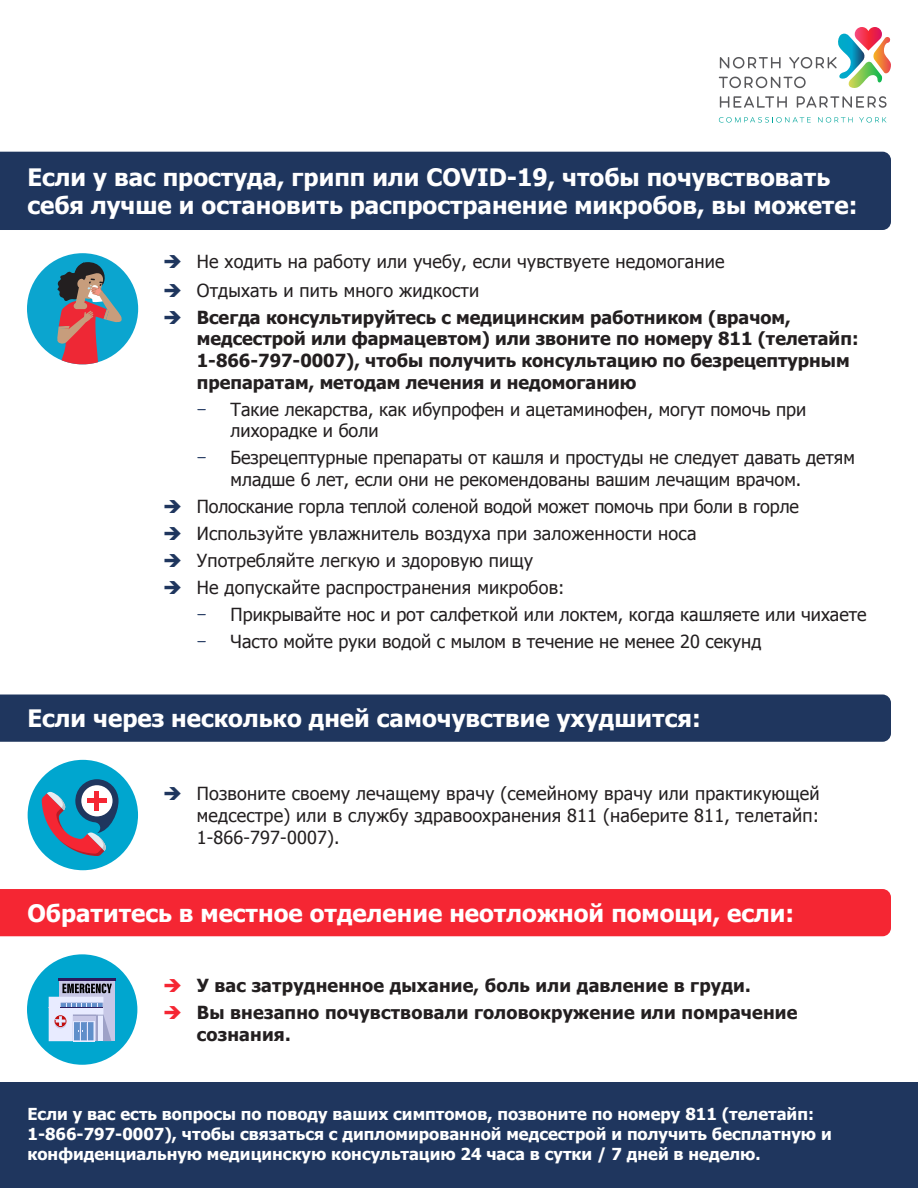
<style>
.page{position:relative;width:918px;height:1188px;background:#fff}
.page>*{position:absolute;margin:0;border:0;box-sizing:border-box;transform-origin:0 0}
.t1{font:700 24px/28.5px "Tahoma";color:#fff}
.t2{font:18px/21.6px "Tahoma";color:#231f20}
.t3{font:700 18px/21.6px "Tahoma";color:#231f20}
.t4{font:300 18px "Comfortaa";color:#1f365e}
.t5{font:700 16.5px/19.8px "Tahoma";color:#fff}
.s1{color:#1f365e}
.s2{color:#f52633}
</style>
<div class="page">
<svg style="left:719px;top:117px;width:92px;height:6px"></svg>
<svg style="left:818px;top:117px;width:35px;height:6px"></svg>
<svg style="left:859px;top:117px;width:28px;height:6px"></svg>
<svg style="left:720px;top:96px;width:67px;height:12px"></svg>
<svg style="left:797px;top:96px;width:90px;height:12px"></svg>
<svg style="left:719px;top:27px;width:172px;height:62px"></svg>
<div style="left:0;top:1082px;width:918px;height:106px;background:#1f365e"></div>
<div style="left:0;top:152px;width:891px;height:78px;background:#1f365e"></div>
<div style="left:27px;top:253px;width:111px;height:111px;background:#0ba5cf;border-radius:50%"></div>
<svg style="left:57px;top:261px;width:65px;height:103px"></svg>
<div style="left:0;top:695px;width:891px;height:47px;background:#1f365e"></div>
<div style="left:0;top:889px;width:891px;height:47px;background:#f52633"></div>
<div style="left:27px;top:954px;width:110px;height:111px;background:#00a6cf;border-radius:50%"></div>
<div style="left:28px;top:760px;width:110px;height:110px;background:#00a6cf;border-radius:50%"></div>
<svg style="left:42px;top:779px;width:77px;height:77px"></svg>
<div style="left:81px;top:785px;width:32px;height:31px;background:#fff;border-radius:50%"></div>
<hr style="left:95px;top:791px;width:4px;height:19px;background:#f52633">
<div style="left:87px;top:798px;width:20px;height:5px;background:#f52633"></div>
<div style="left:59px;top:980px;width:56px;height:61px;background:#c7c7e6"></div>
<hr style="left:58px;top:978px;width:58px;height:2px;background:#2b1a5c">
<svg style="left:49px;top:984px;width:63px;height:57px"></svg>
<p class="t1" style="left:28px;top:161px;width:831px">Если у вас простуда, грипп или COVID-19, чтобы почувствовать себя лучше и остановить распространение микробов, вы можете:</p>
<p class="t2" style="left:163px;top:250px;width:563px"><span class="s1">➔</span> Не ходить на работу или учебу, если чувствуете недомогание</p>
<p class="t2" style="left:163px;top:279px;width:318px"><span class="s1">➔</span> Отдыхать и пить много жидкости</p>
<p class="t3" style="left:197px;top:305px;width:663px;text-indent:-34px"><span class="s1">➔</span> Всегда консультируйтесь с медицинским работником (врачом, медсестрой или фармацевтом) или звоните по номеру 811 (телетайп:<br>1-866-797-0007), чтобы получить консультацию по безрецептурным препаратам, методам лечения и недомоганию</p>
<p class="t4" style="left:197px;top:393px;width:11px">−</p>
<p class="t2" style="left:231px;top:397px;width:577px">Такие лекарства, как ибупрофен и ацетаминофен, могут помочь при лихорадке и боли</p>
<p class="t4" style="left:197px;top:441px;width:11px">−</p>
<p class="t2" style="left:231px;top:446px;width:626px">Безрецептурные препараты от кашля и простуды не следует давать детям младше 6 лет, если они не рекомендованы вашим лечащим врачом.</p>
<p class="t2" style="left:163px;top:495px;width:637px"><span class="s1">➔</span> Полоскание горла теплой соленой водой может помочь при боли в горле</p>
<p class="t2" style="left:163px;top:522px;width:535px"><span class="s1">➔</span> Используйте увлажнитель воздуха при заложенности носа</p>
<p class="t2" style="left:163px;top:549px;width:371px"><span class="s1">➔</span> Употребляйте легкую и здоровую пищу</p>
<p class="t2" style="left:163px;top:576px;width:403px"><span class="s1">➔</span> Не допускайте распространения микробов:</p>
<p class="t4" style="left:197px;top:598px;width:11px">−</p>
<p class="t2" style="left:231px;top:603px;width:638px">Прикрывайте нос и рот салфеткой или локтем, когда кашляете или чихаете</p>
<p class="t4" style="left:197px;top:625px;width:11px">−</p>
<p class="t2" style="left:231px;top:630px;width:532px">Часто мойте руки водой с мылом в течение не менее 20 секунд</p>
<p class="t1" style="left:28px;top:703px;width:675px">Если через несколько дней самочувствие ухудшится:</p>
<p class="t2" style="left:197px;top:782px;width:624px;text-align:justify;text-indent:-34px"><span class="s1">➔</span> Позвоните своему лечащему врачу (семейному врачу или практикующей медсестре) или в службу здравоохранения 811 (наберите 811, телетайп:<br>1-866-797-0007).</p>
<p class="t1" style="left:28px;top:897px;width:768px">Обратитесь в местное отделение неотложной помощи, если:</p>
<p class="t3" style="left:163px;top:974px;width:589px"><span class="s2">➔</span> У вас затрудненное дыхание, боль или давление в груди.</p>
<p class="t3" style="left:197px;top:1001px;width:602px;text-indent:-34px"><span class="s2">➔</span> Вы внезапно почувствовали головокружение или помрачение сознания.</p>
<p class="t5" style="left:28px;top:1103px;width:806px">Если у вас есть вопросы по поводу ваших симптомов, позвоните по номеру 811 (телетайп:<br>1-866-797-0007), чтобы связаться с дипломированной медсестрой и получить бесплатную и конфиденциальную медицинскую консультацию 24 часа в сутки / 7 дней в неделю.</p>
</div>
